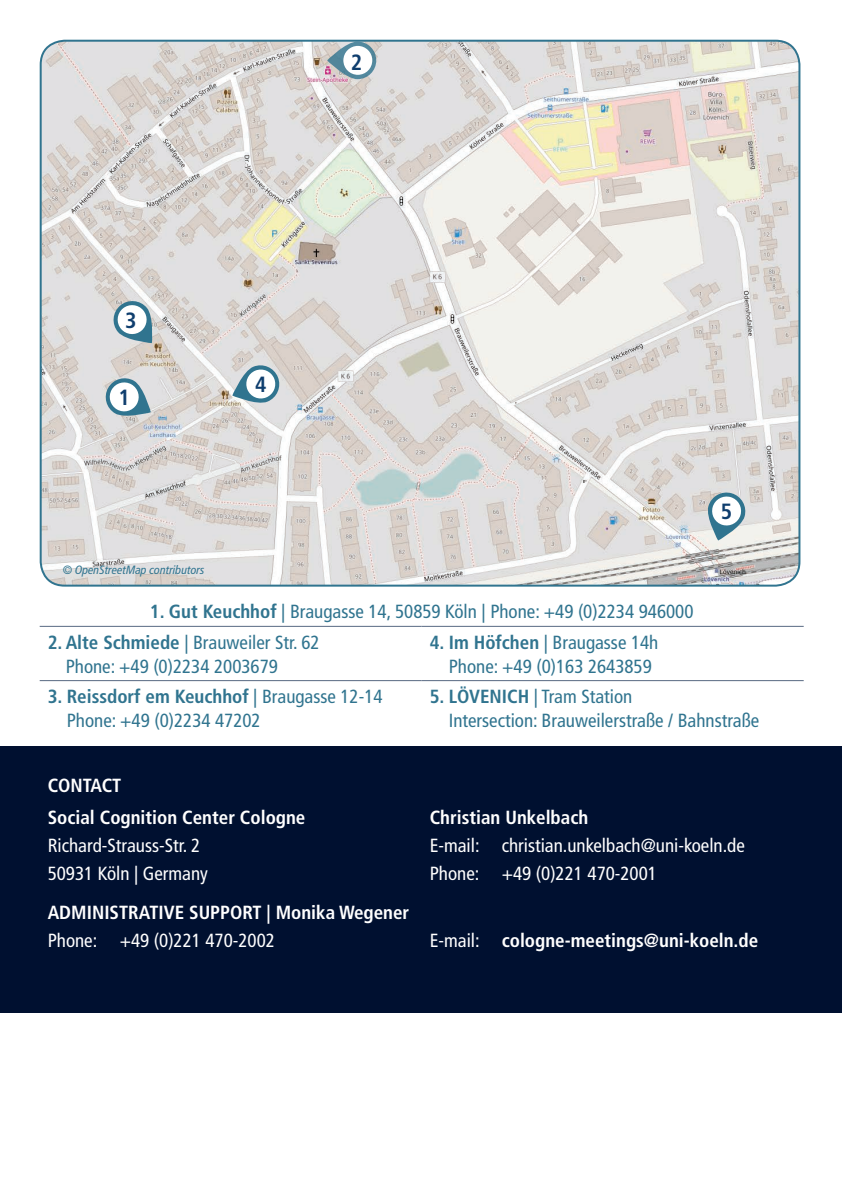
<style>
.page{position:relative;width:842px;height:1191px;background:#fff}
.page>*{position:absolute;margin:0;border:0;box-sizing:border-box;transform-origin:0 0}
.t1{font:700 condensed 22px "Frutiger LT Com";color:#0f3e6e}
.t2{font:condensed 19px/24px "Frutiger LT Com";color:#30748f}
.t3{font:700 condensed 19px/31.2px "Frutiger LT Com";color:#fff}
.t4{font:condensed 19px/28px "Frutiger LT Com";color:#fff}
.t5{font:italic condensed 12px "Frutiger LT Com";color:#30748f}
.s1{font-weight:700}
.s2{font-weight:400}
</style>
<div class="page">
<hr style="left:40px;top:626px;width:382px;height:1px;background:#586982">
<hr style="left:422px;top:626px;width:382px;height:1px;background:#586982">
<hr style="left:40px;top:680px;width:382px;height:1px;background:#586982">
<hr style="left:422px;top:680px;width:382px;height:1px;background:#586982">
<div style="left:0;top:746px;width:842px;height:266px;background:#001030"></div>
<img style="left:41px;top:41px;width:758px;height:544px">
<svg style="left:103px;top:375px;width:48px;height:44px"></svg>
<svg style="left:111px;top:299px;width:43px;height:44px"></svg>
<svg style="left:327px;top:42px;width:49px;height:37px"></svg>
<div style="left:343px;top:46px;width:29px;height:29px;background:#fff;border-radius:50%"></div>
<svg style="left:232px;top:363px;width:50px;height:43px"></svg>
<svg style="left:705px;top:490px;width:42px;height:50px"></svg>
<p class="t1" style="left:351px;top:49px;width:13px">2</p>
<p class="t1" style="left:125px;top:307px;width:13px">3</p>
<p class="t1" style="left:118px;top:384px;width:13px">1</p>
<p class="t1" style="left:255px;top:371px;width:13px">4</p>
<p class="t5" style="left:63px;top:562px;width:143px">© OpenStreetMap contributors</p>
<p class="t1" style="left:721px;top:498px;width:13px">5</p>
<p class="t2" style="left:150px;top:599px;width:545px"><span class="s1">1. Gut Keuchhof</span> | Braugasse 14, 50859 Köln | Phone: +49 (0)2234 946000</p>
<p class="t2" style="left:66px;top:630px;width:255px;text-indent:-18px"><span class="s1">2. Alte Schmiede</span> | Brauweiler Str. 62<br>Phone: +49 (0)2234 2003679</p>
<p class="t2" style="left:449px;top:630px;width:211px;text-indent:-19px"><span class="s1">4. Im Höfchen</span> | Braugasse 14h<br>Phone: +49 (0)163 2643859</p>
<p class="t2" style="left:67px;top:684px;width:317px;text-indent:-19px"><span class="s1">3. Reissdorf em Keuchhof</span> | Braugasse 12-14<br>Phone: +49 (0)2234 47202</p>
<p class="t2" style="left:449px;top:684px;width:312px;text-indent:-19px"><span class="s1">5. LÖVENICH</span> | Tram Station<br>Intersection: Brauweilerstraße / Bahnstraße</p>
<p class="t3" style="left:48px;top:770px;width:259px">CONTACT<br>Social Cognition Center Cologne</p>
<p class="t4" style="left:48px;top:830px;width:162px">Richard-Strauss-Str. 2<br>50931 Köln | Germany</p>
<p class="t3" style="left:430px;top:801px;width:160px">Christian Unkelbach</p>
<p class="t4" style="left:430px;top:830px;width:317px">E-mail: christian.unkelbach@uni-koeln.de<br>Phone: +49 (0)221 470-2001</p>
<p class="t3" style="left:48px;top:896px;width:363px">ADMINISTRATIVE SUPPORT | Monika Wegener</p>
<p class="t4" style="left:48px;top:926px;width:229px">Phone: +49 (0)221 470-2002</p>
<p class="t3" style="left:430px;top:924px;width:330px"><span class="s2">E-mail:</span> cologne-meetings@uni-koeln.de</p>
</div>
